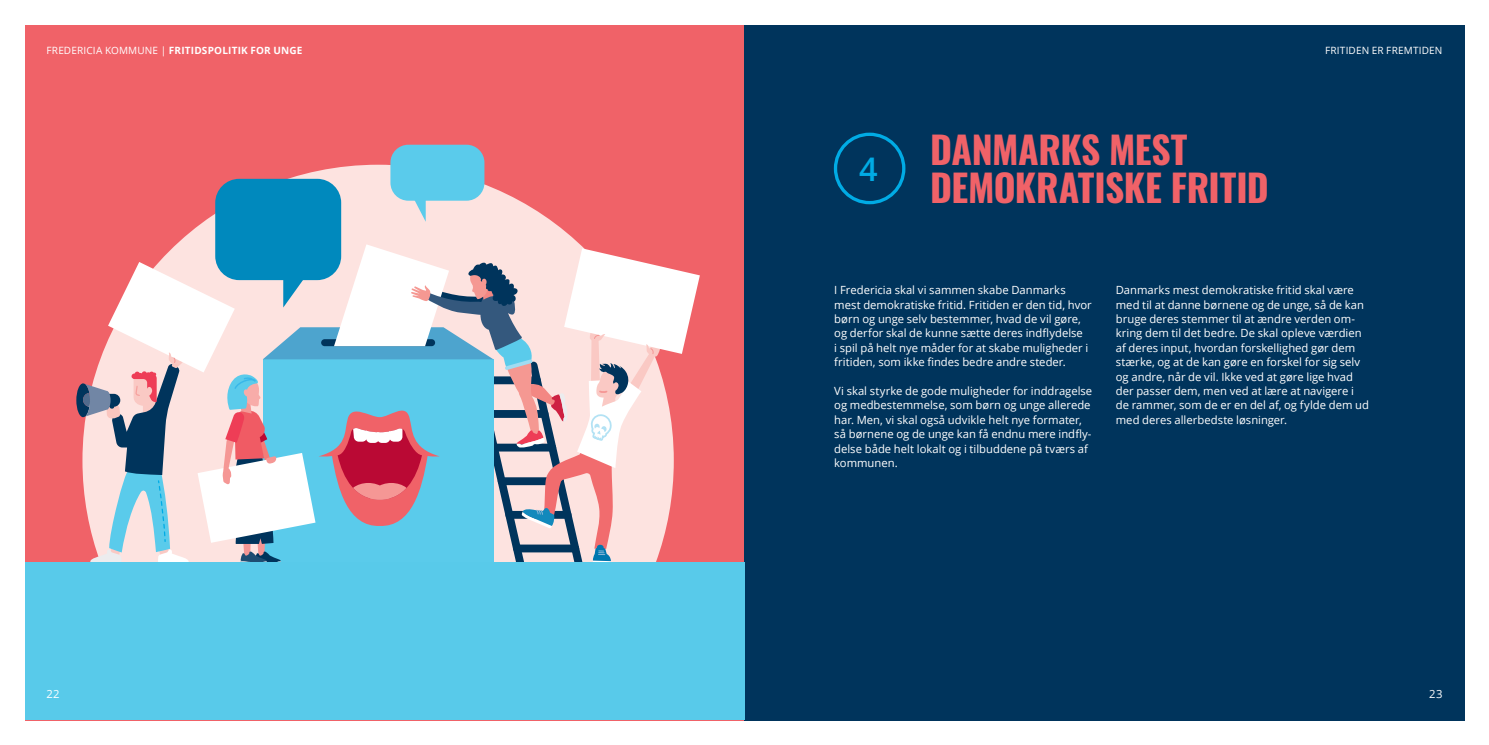
<style>
.page{position:relative;width:1489px;height:745px;background:#fff}
.page>*{position:absolute;margin:0;border:0;box-sizing:border-box;transform-origin:0 0}
.FK_rubrik{font:700 37.5px "Oswald";letter-spacing:-.01em;color:#f06268}
.FK_rubrik-2{font:600 32.5px "Open Sans";color:#00abe5}
.FK_brød{font:11.25px/14.4px "Open Sans";color:#fff}
.t1{font:700 10px "Open Sans";letter-spacing:.02em;color:#fff}
.t2{font:10px "Open Sans";letter-spacing:.02em;color:#fff}
.s1{font-weight:400}
</style>
<div class="page">
<div style="left:25px;top:25px;width:719px;height:694px;background:#f06268"></div>
<div style="left:744px;top:25px;width:720px;height:694px;background:#00345c"></div>
<div style="left:833px;top:132px;width:72px;height:72px;border:3px solid #00abe5;border-radius:50%"></div>
<svg style="left:177px;top:165px;width:403px;height:79px;fill:#fde3e0"></svg>
<div style="left:215px;top:179px;width:126px;height:101px;background:#0089bd;border-radius:24px"></div>
<svg style="left:76px;top:244px;width:623px;height:318px;background:#c1bfca"></svg>
<div style="left:390px;top:145px;width:94px;height:55px;background:#5acbeb;border-radius:18px"></div>
<svg style="left:414px;top:200px;width:11px;height:22px"></svg>
<div style="left:25px;top:562px;width:719px;height:157px;background:#58caea"></div>
<p class="t1" style="left:47px;top:43px;width:257px"><span class="s1">FREDERICIA KOMMUNE |</span> FRITIDSPOLITIK FOR UNGE</p>
<p class="FK_brød" style="left:47px;top:686px;width:15px">22</p>
<p class="FK_rubrik-2" style="left:859px;top:147px;width:20px">4</p>
<p class="FK_rubrik" style="left:930px;top:130px;width:259px">DANMARKS MEST</p>
<p class="FK_rubrik" style="left:930px;top:168px;width:340px">DEMOKRATISKE FRITID</p>
<p class="t2" style="left:1324px;top:44px;width:119px">FRITIDEN ER FREMTIDEN</p>
<p class="FK_brød" style="left:834px;top:282px;width:259px">I Fredericia skal vi sammen skabe Danmarks mest demokratiske fritid. Fritiden er den tid, hvor børn og unge selv bestemmer, hvad de vil gøre, og derfor skal de kunne sætte deres indflydelse<br>i spil på helt nye måder for at skabe muligheder i fritiden, som ikke findes bedre andre steder.</p>
<p class="FK_brød" style="left:834px;top:383px;width:259px">Vi skal styrke de gode muligheder for inddragelse og medbestemmelse, som børn og unge allerede har. Men, vi skal også udvikle helt nye formater, så børnene og de unge kan få endnu mere indfly&shy;delse både helt lokalt og i tilbuddene på tværs af kommunen.</p>
<p class="FK_brød" style="left:1115px;top:282px;width:255px">Danmarks mest demokratiske fritid skal være med til at danne børnene og de unge, så de kan bruge deres stemmer til at ændre verden om&shy;kring dem til det bedre. De skal opleve værdien af deres input, hvordan forskellighed gør dem stærke, og at de kan gøre en forskel for sig selv og andre, når de vil. Ikke ved at gøre lige hvad der passer dem, men ved at lære at navigere i de rammer, som de er en del af, og fylde dem ud med deres allerbedste løsninger.</p>
<p class="FK_brød" style="left:1428px;top:685px;width:15px">23</p>
</div>
